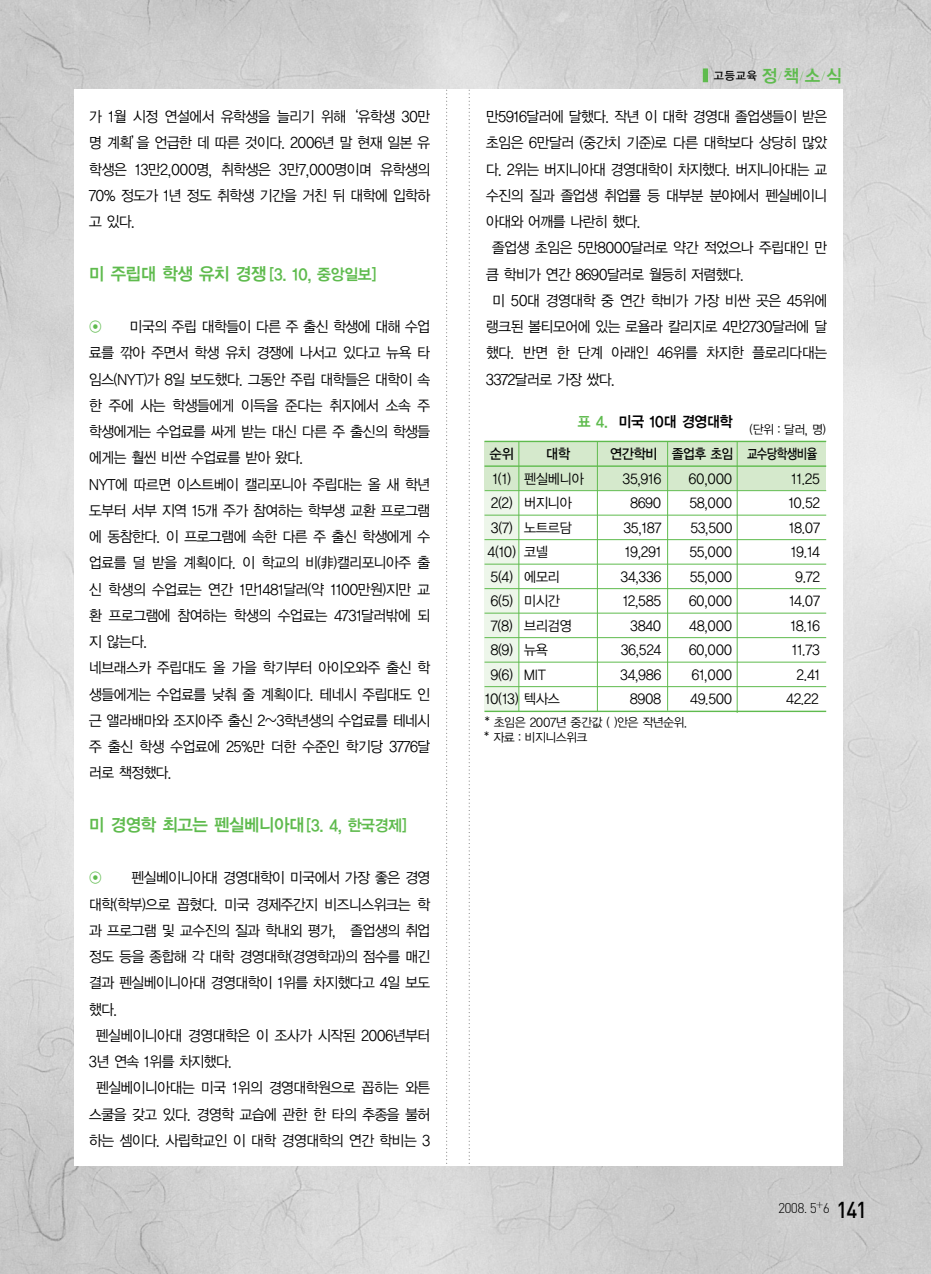
<style>
.page{position:relative;width:931px;height:1274px;background:#fff}
.page>*{position:absolute;margin:0;border:0;box-sizing:border-box;transform-origin:0 0}
.t1{font:17.5px "YGO14";letter-spacing:-.105em;color:#5fbb4e;scale:.96 1}
.t2{font:15.75px "YGO14";color:#5fbb4e;scale:.96 1}
.t3{font:14.88px/26.2px "YGO12";letter-spacing:-.12em;color:#000;text-align:justify;scale:.94 1}
.t4{font:14.88px "YGO14";letter-spacing:-.105em;color:#000;scale:.95 1}
.t5{font:14.88px "YGO12";color:#5fbb4e;scale:.94 1}
.t6{font:14px "YGO12";letter-spacing:-.085em;color:#000;scale:.95 1}
.t7{font:14px "YGO13";letter-spacing:-.11em;color:#000;scale:.95 1}
.t8{font:300 14px "DIN";color:#000}
.t9{font:12.25px/15.4px "YGO12";letter-spacing:-.115em;color:#000;scale:.96 1}
.t10{font:11.38px "YGO33";color:#000;scale:.96 1}
.s1{font-size:17.5px}
.s2{font-size:15.75px}
.s3{font-family:"YGO34";font-size:17.5px;color:#5fbb4e}
.s4{font-family:"YGO11";font-size:10.5px;color:#5fbb4e}
.s5{color:#5fbb4e}
.s6{font-weight:500;font-size:22.75px}
</style>
<div class="page">
<img style="left:0;top:0;width:931px;height:1274px">
<div style="left:703px;top:68px;width:5px;height:14px;background:#5fbb4e"></div>
<div style="left:74px;top:89px;width:769px;height:1077px;background:#fff"></div>
<svg style="left:469px;top:90px;width:1px;height:1074px"></svg>
<svg style="left:446px;top:90px;width:1px;height:1074px"></svg>
<div style="left:484px;top:441px;width:342px;height:49px;background:#d5e9cc"></div>
<div style="left:484px;top:491px;width:35px;height:220px;background:#edf6ea"></div>
<hr style="left:485px;top:465px;width:341px;height:2px;background:#5fbb4e">
<hr style="left:485px;top:490px;width:341px;height:1px;background:#5fbb4e">
<hr style="left:485px;top:515px;width:341px;height:1px;background:#5fbb4e">
<hr style="left:485px;top:539px;width:341px;height:1px;background:#5fbb4e">
<hr style="left:485px;top:564px;width:341px;height:1px;background:#5fbb4e">
<hr style="left:485px;top:588px;width:341px;height:1px;background:#5fbb4e">
<hr style="left:485px;top:613px;width:341px;height:1px;background:#5fbb4e">
<hr style="left:485px;top:637px;width:341px;height:1px;background:#5fbb4e">
<hr style="left:485px;top:662px;width:341px;height:1px;background:#5fbb4e">
<hr style="left:485px;top:686px;width:341px;height:1px;background:#5fbb4e">
<hr style="left:485px;top:441px;width:341px;height:1px;background:#5fbb4e">
<hr style="left:485px;top:711px;width:341px;height:1px;background:#5fbb4e">
<hr style="left:519px;top:442px;width:1px;height:270px;background:#5fbb4e">
<hr style="left:597px;top:442px;width:1px;height:270px;background:#5fbb4e">
<hr style="left:667px;top:442px;width:1px;height:269px;background:#5fbb4e">
<hr style="left:737px;top:442px;width:1px;height:271px;background:#5fbb4e">
<p class="t3" style="left:89px;top:104px;width:366px">가 1월 시정 연설에서 유학생을 늘리기 위해‘유학생 30만 명 계획’을 언급한 데 따른 것이다. 2006년 말 현재 일본 유 학생은 13만2,000명, 취학생은 3만7,000명이며 유학생의 70% 정도가 1년 정도 취학생 기간을 거친 뒤 대학에 입학하 고 있다.</p>
<p class="t2" style="left:89px;top:267px;width:302px"><span class="s1">미 주립대 학생 유치 경쟁</span> [3. 10, 중앙일보]</p>
<p class="t5" style="left:89px;top:320px;width:16px">⊙</p>
<p class="t3" style="left:89px;top:314px;width:366px;text-align:left;text-indent:39px">`미국의 주립 대학들이 다른 주 출신 학생에 대해 수업 료를 깎아 주면서 학생 유치 경쟁에 나서고 있다고 뉴욕 타 임스(NYT)가 8일 보도했다. 그동안 주립 대학들은 대학이 속 한 주에 사는 학생들에게 이득을 준다는 취지에서 소속 주 학생에게는 수업료를 싸게 받는 대신 다른 주 출신의 학생들 에게는 훨씬 비싼 수업료를 받아 왔다.<br>NYT에 따르면 이스트베이 캘리포니아 주립대는 올 새 학년 도부터 서부 지역 15개 주가 참여하는 학부생 교환 프로그램 에 동참한다. 이 프로그램에 속한 다른 주 출신 학생에게 수 업료를 덜 받을 계획이다. 이 학교의 비(非)캘리포니아주 출 신 학생의 수업료는 연간 1만1481달러(약 1100만원)지만 교 환 프로그램에 참여하는 학생의 수업료는 4731달러밖에 되 지 않는다.<br>네브래스카 주립대도 올 가을 학기부터 아이오와주 출신 학 생들에게는 수업료를 낮춰 줄 계획이다. 테네시 주립대도 인 근 앨라배마와 조지아주 출신 2~3학년생의 수업료를 테네시 주 출신 학생 수업료에 25%만 더한 수준인 학기당 3776달 러로 책정했다.</p>
<p class="t1" style="left:89px;top:817px;width:333px">미 경영학 최고는 펜실베니아대<span class="s2">[3. 4, 한국경제]</span></p>
<p class="t5" style="left:89px;top:871px;width:16px">⊙</p>
<p class="t3" style="left:129px;top:866px;width:323px">`펜실베이니아대 경영대학이 미국에서 가장 좋은 경영</p>
<p class="t3" style="left:89px;top:892px;width:366px">대학(학부)으로 꼽혔다. 미국 경제주간지 비즈니스위크는 학</p>
<p class="t3" style="left:89px;top:918px;width:366px">과 프로그램 및 교수진의 질과 학내외 평가， 졸업생의 취업</p>
<p class="t3" style="left:89px;top:944px;width:366px">정도 등을 종합해 각 대학 경영대학(경영학과)의 점수를 매긴</p>
<p class="t3" style="left:89px;top:971px;width:366px">결과 펜실베이니아대 경영대학이 1위를 차지했다고 4일 보도</p>
<p class="t3" style="left:89px;top:997px;width:32px">했다.</p>
<p class="t3" style="left:95px;top:1023px;width:359px">펜실베이니아대 경영대학은 이 조사가 시작된 2006년부터</p>
<p class="t3" style="left:89px;top:1049px;width:154px">3년 연속 1위를 차지했다.</p>
<p class="t3" style="left:95px;top:1076px;width:358px">펜실베이니아대는 미국 1위의 경영대학원으로 꼽히는 와튼</p>
<p class="t3" style="left:89px;top:1102px;width:366px">스쿨을 갖고 있다. 경영학 교습에 관한 한 타의 추종을 불허</p>
<p class="t3" style="left:89px;top:1128px;width:365px">하는 셈이다. 사립학교인 이 대학 경영대학의 연간 학비는 3</p>
<p class="t10" style="left:714px;top:70px;width:136px">고등교육 <span class="s3">정</span><span class="s4">/</span><span class="s3">책</span><span class="s4">/</span><span class="s3">소</span><span class="s4">/</span><span class="s3">식</span></p>
<p class="t3" style="left:486px;top:104px;width:366px">만5916달러에 달했다. 작년 이 대학 경영대 졸업생들이 받은</p>
<p class="t3" style="left:486px;top:131px;width:366px">초임은 6만달러 (중간치 기준)로 다른 대학보다 상당히 많았</p>
<p class="t3" style="left:486px;top:157px;width:366px">다. 2위는 버지니아대 경영대학이 차지했다. 버지니아대는 교</p>
<p class="t3" style="left:486px;top:183px;width:366px">수진의 질과 졸업생 취업률 등 대부분 분야에서 펜실베이니</p>
<p class="t3" style="left:486px;top:209px;width:167px">아대와 어깨를 나란히 했다.</p>
<p class="t3" style="left:492px;top:236px;width:359px">졸업생 초임은 5만8000달러로 약간 적었으나 주립대인 만</p>
<p class="t3" style="left:486px;top:262px;width:277px">큼 학비가 연간 8690달러로 월등히 저렴했다.</p>
<p class="t3" style="left:492px;top:288px;width:359px">미 50대 경영대학 중 연간 학비가 가장 비싼 곳은 45위에</p>
<p class="t3" style="left:486px;top:314px;width:366px">랭크된 볼티모어에 있는 로욜라 칼리지로 4만2730달러에 달</p>
<p class="t3" style="left:486px;top:341px;width:366px">했다. 반면 한 단계 아래인 46위를 차지한 플로리다대는</p>
<p class="t3" style="left:486px;top:367px;width:140px">3372달러로 가장 쌌다.</p>
<p class="t4" style="left:577px;top:414px;width:166px"><span class="s5">표 4.</span> 미국 10대 경영대학</p>
<p class="t9" style="left:749px;top:423px;width:82px">(단위：달러, 명)</p>
<p class="t7" style="left:489px;top:448px;width:28px">순위</p>
<p class="t7" style="left:546px;top:448px;width:28px">대학</p>
<p class="t7" style="left:609px;top:448px;width:221px">연간학비 졸업후 초임 교수당학생비율</p>
<p class="t6" style="left:492px;top:472px;width:98px">1(1) 펜실베니아</p>
<p class="t6" style="left:622px;top:472px;width:43px">35,916</p>
<p class="t6" style="left:688px;top:472px;width:48px">60,000</p>
<p class="t6" style="left:791px;top:472px;width:33px">11.25</p>
<p class="t6" style="left:490px;top:497px;width:88px">2(2) 버지니아</p>
<p class="t6" style="left:630px;top:497px;width:35px">8690</p>
<p class="t6" style="left:689px;top:497px;width:48px">58,000</p>
<p class="t6" style="left:788px;top:497px;width:35px">10.52</p>
<p class="t6" style="left:491px;top:521px;width:88px">3(7) 노트르담</p>
<p class="t6" style="left:623px;top:521px;width:42px">35,187</p>
<p class="t6" style="left:690px;top:521px;width:47px">53,500</p>
<p class="t6" style="left:789px;top:521px;width:35px">18.07</p>
<p class="t6" style="left:487px;top:546px;width:66px">4(10) 코넬</p>
<p class="t6" style="left:625px;top:546px;width:41px">19,291</p>
<p class="t6" style="left:689px;top:546px;width:47px">55,000</p>
<p class="t6" style="left:790px;top:546px;width:33px">19.14</p>
<p class="t6" style="left:490px;top:570px;width:76px">5(4) 에모리</p>
<p class="t6" style="left:620px;top:570px;width:45px">34,336</p>
<p class="t6" style="left:689px;top:570px;width:47px">55,000</p>
<p class="t6" style="left:795px;top:570px;width:28px">9.72</p>
<p class="t6" style="left:490px;top:595px;width:76px">6(5) 미시간</p>
<p class="t6" style="left:623px;top:595px;width:43px">12,585</p>
<p class="t6" style="left:688px;top:595px;width:48px">60,000</p>
<p class="t6" style="left:789px;top:595px;width:35px">14.07</p>
<p class="t6" style="left:491px;top:619px;width:88px">7(8) 브리검영</p>
<p class="t6" style="left:630px;top:619px;width:35px">3840</p>
<p class="t6" style="left:689px;top:619px;width:48px">48,000</p>
<p class="t6" style="left:790px;top:619px;width:33px">18.16</p>
<p class="t6" style="left:490px;top:644px;width:63px">8(9) 뉴욕</p>
<p class="t6" style="left:620px;top:644px;width:45px">36,524</p>
<p class="t6" style="left:688px;top:644px;width:48px">60,000</p>
<p class="t6" style="left:792px;top:644px;width:32px">11.73</p>
<p class="t6" style="left:490px;top:668px;width:61px">9(6) MIT</p>
<p class="t6" style="left:620px;top:668px;width:45px">34,986</p>
<p class="t6" style="left:691px;top:668px;width:45px">61,000</p>
<p class="t6" style="left:796px;top:668px;width:27px">2.41</p>
<p class="t6" style="left:485px;top:693px;width:82px">10(13) 텍사스</p>
<p class="t6" style="left:630px;top:693px;width:35px">8908</p>
<p class="t6" style="left:690px;top:693px;width:47px">49.500</p>
<p class="t6" style="left:786px;top:693px;width:36px">42.22</p>
<p class="t9" style="left:484px;top:716px;width:213px">* 초임은 2007년 중간값 ( )안은 작년순위. * 자료：비지니스위크</p>
<p class="t8" style="left:778px;top:1203px;width:91px">2008. 5<sup>+</sup>6 <span class="s6">141</span></p>
</div>
